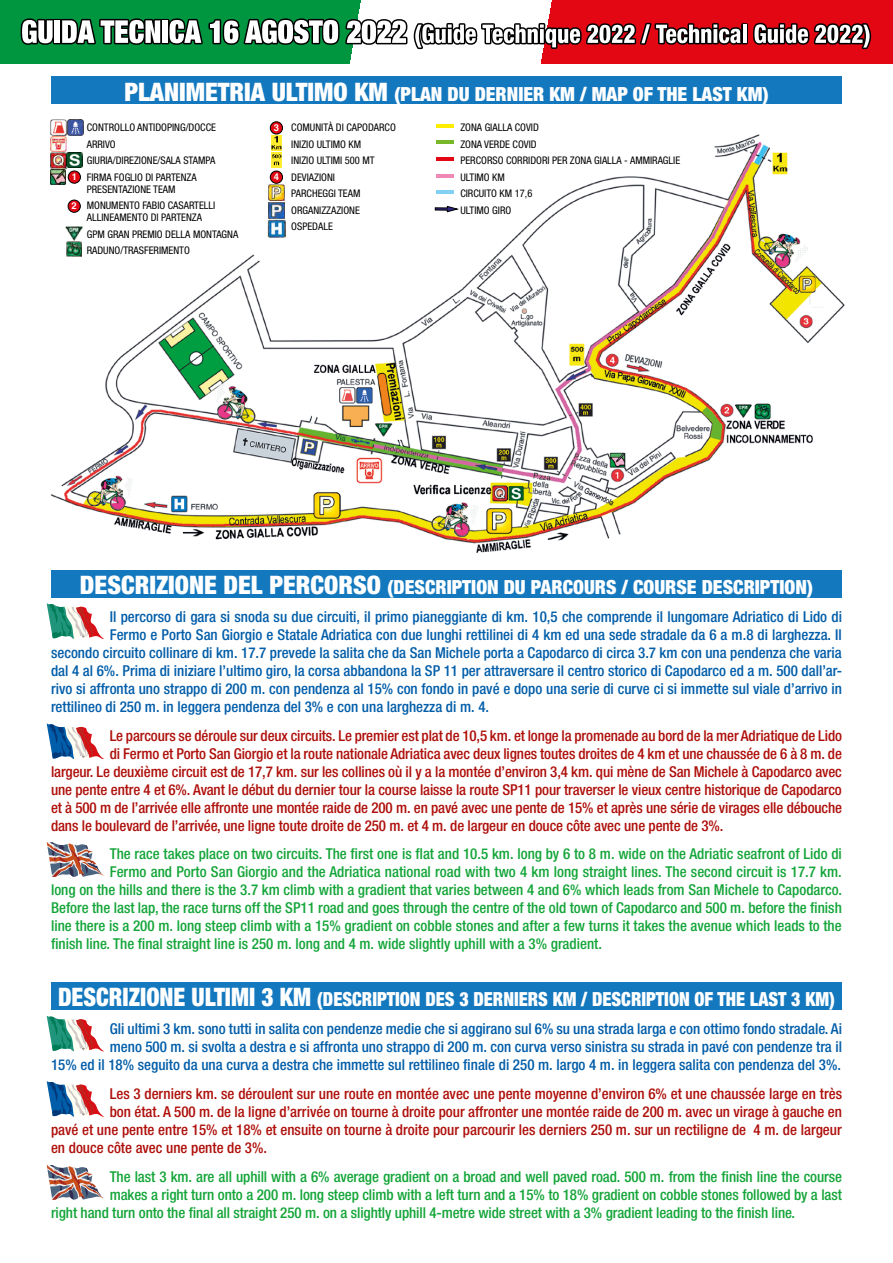
<style>
.page{position:relative;width:893px;height:1263px;background:#fff}
.page>*{position:absolute;margin:0;border:0;box-sizing:border-box;transform-origin:0 0}
.t1{font:900 condensed 19.5px "Helvetica Neue";color:#fff}
.t2{font:900 condensed 19.5px "Helvetica Neue";color:#fff;scale:.93 1}
.t3{font:500 condensed 15px "Helvetica Neue";letter-spacing:-.01em;color:#ae0f0a}
.t4{font:500 condensed 15px "Helvetica Neue";color:#13a538}
.t5{font:500 condensed 15px/18px "Helvetica Neue";color:#005da9;text-align:right}
.t6{font:condensed 10.5px/16.5px "Helvetica Neue";color:#000}
.t7{font:700 9.45px "Helvetica";color:#fff}
.s1{font-size:25.5px}
</style>
<div class="page">
<svg style="left:0;top:0;width:893px;height:64px;background:#7b5635"></svg>
<svg style="left:19px;top:0;width:854px;height:63px"></svg>
<div style="left:51px;top:570px;width:791px;height:27px;background:#1478be"></div>
<div style="left:51px;top:982px;width:791px;height:28px;background:#1478be"></div>
<svg style="left:47px;top:603px;width:57px;height:36px"></svg>
<svg style="left:47px;top:1016px;width:57px;height:35px"></svg>
<svg style="left:47px;top:723px;width:57px;height:36px"></svg>
<svg style="left:47px;top:1081px;width:57px;height:36px"></svg>
<svg style="left:47px;top:842px;width:58px;height:35px"></svg>
<svg style="left:47px;top:1165px;width:58px;height:35px"></svg>
<div style="left:51px;top:77px;width:791px;height:27px;background:#1478be"></div>
<img style="left:51px;top:119px;width:33px;height:9px">
<div style="left:270px;top:122px;width:13px;height:12px;background:#e30613;border-radius:50%"></div>
<div style="left:270px;top:122px;width:13px;height:12px;border:1px solid #000;border-radius:50%"></div>
<hr style="left:437px;top:124px;width:17px;height:4px;background:#ffed00">
<img style="left:50px;top:128px;width:795px;height:425px">
<p class="t7" style="left:72px;top:169px;width:7px">1</p>
<p class="t7" style="left:72px;top:198px;width:7px">2</p>
<h1 class="t1" style="left:124px;top:82px;width:646px"><span class="s1">PLANIMETRIA ULTIMO KM</span> (PLAN DU DERNIER KM / MAP OF THE LAST KM)</h1>
<p class="t6" style="left:87px;top:119px;width:131px">CONTROLLO ANTIDOPING/DOCCE<br>ARRIVO<br>GIURIA/DIREZIONE/SALA STAMPA<br>FIRMA FOGLIO DI PARTENZA</p>
<p class="t6" style="left:87px;top:181px;width:130px">PRESENTAZIONE TEAM<br>MONUMENTO FABIO CASARTELLI</p>
<p class="t6" style="left:87px;top:209px;width:153px">ALLINEAMENTO DI PARTENZA<br>GPM GRAN PREMIO DELLA MONTAGNA<br>RADUNO/TRASFERIMENTO</p>
<p class="t6" style="left:291px;top:119px;width:106px">COMUNITÀ DI CAPODARCO<br>INIZIO ULTIMO KM<br>INIZIO ULTIMI 500 MT<br>DEVIAZIONI<br>PARCHEGGI TEAM<br>ORGANIZZAZIONE<br>OSPEDALE</p>
<p class="t6" style="left:460px;top:119px;width:221px">ZONA GIALLA COVID<br>ZONA VERDE COVID<br>PERCORSO CORRIDORI PER ZONA GIALLA - AMMIRAGLIE<br>ULTIMO KM<br>CIRCUITO KM 17,6<br>ULTIMO GIRO</p>
<p class="t7" style="left:274px;top:120px;width:7px">3</p>
<p class="t7" style="left:274px;top:169px;width:7px">4</p>
<h1 class="t1" style="left:80px;top:575px;width:734px"><span class="s1">DESCRIZIONE DEL PERCORSO</span> (DESCRIPTION DU PARCOURS / COURSE DESCRIPTION)</h1>
<p class="t5" style="left:110px;top:607px;width:734px">Il percorso di gara si snoda su due circuiti, il primo pianeggiante di km. 10,5 che comprende il lungomare Adriatico di Lido di</p>
<p class="t5" style="left:110px;top:625px;width:734px">Fermo e Porto San Giorgio e Statale Adriatica con due lunghi rettilinei di 4 km ed una sede stradale da 6 a m.8 di larghezza. Il</p>
<p class="t5" style="left:51px;top:643px;width:792px">secondo circuito collinare di km. 17.7 prevede la salita che da San Michele porta a Capodarco di circa 3.7 km con una pendenza che varia</p>
<p class="t5" style="left:51px;top:661px;width:792px">dal 4 al 6%. Prima di iniziare l’ultimo giro, la corsa abbandona la SP 11 per attraversare il centro storico di Capodarco ed a m. 500 dall’ar-</p>
<p class="t5" style="left:51px;top:679px;width:792px">rivo si affronta uno strappo di 200 m. con pendenza al 15% con fondo in pavé e dopo una serie di curve ci si immette sul viale d’arrivo in</p>
<p class="t5" style="left:51px;top:697px;width:440px">rettilineo di 250 m. in leggera pendenza del 3% e con una larghezza di m. 4.</p>
<p class="t3" style="left:110px;top:726px;width:734px">Le parcours se déroule sur deux circuits. Le premier est plat de 10,5 km. et longe la promenade au bord de la mer Adriatique de Lido</p>
<p class="t3" style="left:110px;top:744px;width:734px">di Fermo et Porto San Giorgio et la route nationale Adriatica avec deux lignes toutes droites de 4 km et une chaussée de 6 à 8 m. de</p>
<p class="t3" style="left:51px;top:762px;width:792px">largeur. Le deuxième circuit est de 17,7 km. sur les collines où il y a la montée d’environ 3,4 km. qui mène de San Michele à Capodarco avec</p>
<p class="t3" style="left:51px;top:780px;width:792px">une pente entre 4 et 6%. Avant le début du dernier tour la course laisse la route SP11 pour traverser le vieux centre historique de Capodarco</p>
<p class="t3" style="left:51px;top:798px;width:793px">et à 500 m de l’arrivée elle affronte une montée raide de 200 m. en pavé avec une pente de 15% et après une série de virages elle débouche</p>
<p class="t3" style="left:51px;top:816px;width:674px">dans le boulevard de l’arrivée, une ligne toute droite de 250 m. et 4 m. de largeur en douce côte avec une pente de 3%.</p>
<p class="t4" style="left:110px;top:845px;width:734px">The race takes place on two circuits. The first one is flat and 10.5 km. long by 6 to 8 m. wide on the Adriatic seafront of Lido di</p>
<p class="t4" style="left:110px;top:863px;width:734px">Fermo and Porto San Giorgio and the Adriatica national road with two 4 km long straight lines. The second circuit is 17.7 km.</p>
<p class="t4" style="left:51px;top:881px;width:793px">long on the hills and there is the 3.7 km climb with a gradient that varies between 4 and 6% which leads from San Michele to Capodarco.</p>
<p class="t4" style="left:51px;top:899px;width:792px">Before the last lap, the race turns off the SP11 road and goes through the centre of the old town of Capodarco and 500 m. before the finish</p>
<p class="t4" style="left:51px;top:917px;width:792px">line there is a 200 m. long steep climb with a 15% gradient on cobble stones and after a few turns it takes the avenue which leads to the</p>
<p class="t4" style="left:51px;top:935px;width:552px">finish line. The final straight line is 250 m. long and 4 m. wide slightly uphill with a 3% gradient.</p>
<h1 class="t2" style="left:58px;top:987px;width:837px"><span class="s1">DESCRIZIONE ULTIMI 3 KM</span> (DESCRIPTION DES 3 DERNIERS KM / DESCRIPTION OF THE LAST 3 KM)</h1>
<p class="t5" style="left:51px;top:1020px;width:793px">Gli ultimi 3 km. sono tutti in salita con pendenze medie che si aggirano sul 6% su una strada larga e con ottimo fondo stradale. Ai<br>meno 500 m. si svolta a destra e si affronta uno strappo di 200 m. con curva verso sinistra su strada in pavé con pendenze tra il<br>15% ed il 18% seguito da una curva a destra che immette sul rettilineo finale di 250 m. largo 4 m. in leggera salita con pendenza del 3%.</p>
<p class="t3" style="left:110px;top:1085px;width:734px">Les 3 derniers km. se déroulent sur une route en montée avec une pente moyenne d’environ 6% et une chaussée large en très</p>
<p class="t3" style="left:110px;top:1103px;width:734px">bon état. A 500 m. de la ligne d’arrivée on tourne à droite pour affronter une montée raide de 200 m. avec un virage à gauche en</p>
<p class="t3" style="left:51px;top:1121px;width:792px">pavé et une pente entre 15% et 18% et ensuite on tourne à droite pour parcourir les derniers 250 m. sur un rectiligne de 4 m. de largeur</p>
<p class="t3" style="left:51px;top:1139px;width:218px">en douce côte avec une pente de 3%.</p>
<p class="t4" style="left:110px;top:1167px;width:734px">The last 3 km. are all uphill with a 6% average gradient on a broad and well paved road. 500 m. from the finish line the course</p>
<p class="t4" style="left:110px;top:1185px;width:734px">makes a right turn onto a 200 m. long steep climb with a left turn and a 15% to 18% gradient on cobble stones followed by a last</p>
<p class="t4" style="left:51px;top:1203px;width:745px">right hand turn onto the final all straight 250 m. on a slightly uphill 4-metre wide street with a 3% gradient leading to the finish line.</p>
</div>
